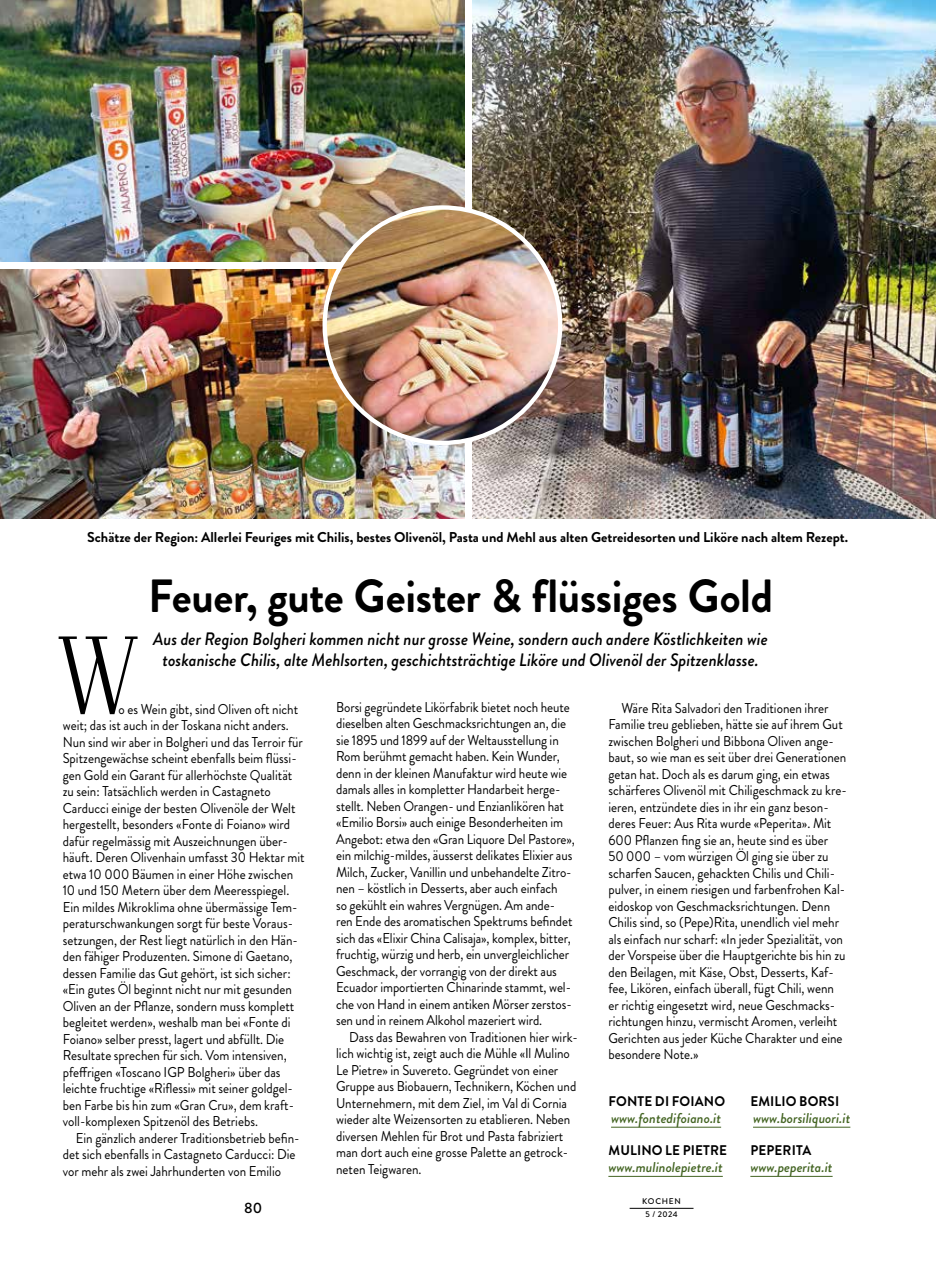
<style>
.page{position:relative;width:936px;height:1263px;background:#fff}
.page>*{position:absolute;margin:0;border:0;box-sizing:border-box;transform-origin:0 0}
.t1{font:300 112.35px "Fenice Pro ITC";color:#000;scale:.92 1}
.t2{font:700 46.5px "Brandon Grotesque";letter-spacing:-.01em;color:#000;scale:.96 1}
.t3{font:italic 500 18px/21px "Brandon Grotesque";color:#000;text-align:center;scale:.95 1}
.t4{font:500 15px "Brandon Grotesque";color:#000}
.t5{font:14.25px/16.5px "Brandon Grotesque";color:#000;scale:.92 1}
.t6{font:700 14.25px "Brandon Grotesque";color:#000}
.t7{font:italic 500 14.25px "Brandon Grotesque";color:#436422}
.t8{font:700 13.95px "Brandon Grotesque";letter-spacing:.01em;color:#000;scale:.96 1}
.t9{font:500 8.25px/13.5px "Brandon Grotesque";letter-spacing:.07em;color:#000;text-align:center}
</style>
<div class="page">
<img style="left:472px;top:0;width:463px;height:518px">
<img style="left:0;top:270px;width:464px;height:248px">
<img style="left:0;top:0;width:464px;height:261px">
<hr style="left:935px;top:725px;width:1px;height:538px;background:#dadada">
<img style="left:325px;top:207px;width:235px;height:236px;border-radius:118px">
<hr style="left:611px;top:1127px;width:110px;height:1px;background:#436422">
<hr style="left:608px;top:1176px;width:114px;height:1px;background:#436422">
<hr style="left:753px;top:1127px;width:97px;height:1px;background:#436422">
<hr style="left:750px;top:1176px;width:82px;height:1px;background:#436422">
<hr style="left:629px;top:1208px;width:64px;height:1px;background:#000">
<p class="t6" style="left:87px;top:527px;width:762px">Schätze der Region: Allerlei Feuriges mit Chilis, bestes Olivenöl, Pasta und Mehl aus alten Getreidesorten und Liköre nach altem Rezept.</p>
<h2 class="t2" style="left:148px;top:564px;width:652px">Feuer, gute Geister &amp; flüssiges Gold</h2>
<p class="t3" style="left:153px;top:629px;width:648px">Aus der Region Bolgheri kommen nicht nur grosse Weine, sondern auch andere Köstlichkeiten wie toskanische Chilis, alte Mehlsorten, geschichtsträchtige Liköre und Olivenöl der Spitzenklasse.</p>
<p class="t5" style="left:608px;top:700px;width:261px;text-indent:13px">Wäre Rita Salvadori den Traditionen ihrer Familie treu geblieben, hätte sie auf ihrem Gut zwischen Bolgheri und Bibbona Oliven ange&shy;baut, so wie man es seit über drei Generationen getan hat. Doch als es darum ging, ein etwas schärferes Olivenöl mit Chiligeschmack zu kre&shy;ieren, entzündete dies in ihr ein ganz beson&shy;deres Feuer: Aus Rita wurde «Peperita». Mit 600 Pflanzen fing sie an, heute sind es über 50 000 – vom würzigen Öl ging sie über zu scharfen Saucen, gehackten Chilis und Chili&shy;pulver, in einem riesigen und farbenfrohen Kal&shy;eidoskop von Geschmacksrichtungen. Denn Chilis sind, so (Pepe)Rita, unendlich viel mehr als einfach nur scharf: «In jeder Spezialität, von der Vorspeise über die Hauptgerichte bis hin zu den Beilagen, mit Käse, Obst, Desserts, Kaf&shy;fee, Likören, einfach überall, fügt Chili, wenn er richtig eingesetzt wird, neue Geschmacks&shy;richtungen hinzu, vermischt Aromen, verleiht Gerichten aus jeder Küche Charakter und eine besondere Note.»</p>
<p class="t8" style="left:608px;top:1092px;width:123px">FONTE DI FOIANO</p>
<p class="t7" style="left:611px;top:1108px;width:111px">www.fontedifoiano.it</p>
<p class="t8" style="left:608px;top:1141px;width:125px">MULINO LE PIETRE</p>
<p class="t7" style="left:608px;top:1157px;width:116px">www.mulinolepietre.it</p>
<h1 class="t1" style="left:57px;top:608px;width:89px">W</h1>
<p class="t5" style="left:336px;top:699px;width:261px">Borsi gegründete Likörfabrik bietet noch heute dieselben alten Geschmacksrichtungen an, die sie 1895 und 1899 auf der Weltausstellung in Rom berühmt gemacht haben. Kein Wunder, denn in der kleinen Manufaktur wird heute wie damals alles in kompletter Handarbeit herge&shy;stellt. Neben Orangen- und Enzianlikören hat «Emilio Borsi» auch einige Besonderheiten im Angebot: etwa den «Gran Liquore Del Pastore», ein milchig-mildes, äusserst delikates Elixier aus Milch, Zucker, Vanillin und unbehandelte Zitro&shy;nen – köstlich in Desserts, aber auch einfach<br>so gekühlt ein wahres Vergnügen. Am ande&shy;ren Ende des aromatischen Spektrums befindet sich das «Elixir China Calisaja», komplex, bitter, fruchtig, würzig und herb, ein unvergleichlicher Geschmack, der vorrangig von der direkt aus Ecuador importierten Chinarinde stammt, wel&shy;che von Hand in einem antiken Mörser zerstos&shy;sen und in reinem Alkohol mazeriert wird.</p>
<p class="t5" style="left:336px;top:1029px;width:264px;text-indent:13px">Dass das Bewahren von Traditionen hier wirk&shy;lich wichtig ist, zeigt auch die Mühle «Il Mulino Le Pietre» in Suvereto. Gegründet von einer Gruppe aus Biobauern, Technikern, Köchen und Unternehmern, mit dem Ziel, im Val di Cornia wieder alte Weizensorten zu etablieren. Neben diversen Mehlen für Brot und Pasta fabriziert man dort auch eine grosse Palette an getrock&shy;neten Teigwaren.</p>
<p class="t5" style="left:63px;top:700px;width:264px;text-indent:56px">o es Wein gibt, sind Oliven oft nicht weit; das ist auch in der Toskana nicht anders.<br>Nun sind wir aber in Bolgheri und das Terroir für Spitzengewächse scheint ebenfalls beim flüssi&shy;gen Gold ein Garant für allerhöchste Qualität zu sein: Tatsächlich werden in Castagneto Carducci einige der besten Olivenöle der Welt hergestellt, besonders «Fonte di Foiano» wird dafür regelmässig mit Auszeichnungen über&shy;häuft. Deren Olivenhain umfasst 30 Hektar mit etwa 10 000 Bäumen in einer Höhe zwischen 10 und 150 Metern über dem Meeresspiegel.<br>Ein mildes Mikroklima ohne übermässige Tem&shy;peraturschwankungen sorgt für beste Voraus&shy;setzungen, der Rest liegt natürlich in den Hän&shy;den fähiger Produzenten. Simone di Gaetano, dessen Familie das Gut gehört, ist sich sicher: «Ein gutes Öl beginnt nicht nur mit gesunden Oliven an der Pflanze, sondern muss komplett begleitet werden», weshalb man bei «Fonte di Foiano» selber presst, lagert und abfüllt. Die Resultate sprechen für sich. Vom intensiven, pfeffrigen «Toscano IGP Bolgheri» über das leichte fruchtige «Riflessi» mit seiner goldgel&shy;ben Farbe bis hin zum «Gran Cru», dem kraft&shy;voll-komplexen Spitzenöl des Betriebs.</p>
<p class="t5" style="left:63px;top:1129px;width:259px;text-indent:13px">Ein gänzlich anderer Traditionsbetrieb befin&shy;det sich ebenfalls in Castagneto Carducci: Die vor mehr als zwei Jahrhunderten von Emilio</p>
<p class="t8" style="left:750px;top:1092px;width:94px">EMILIO BORSI</p>
<p class="t7" style="left:753px;top:1108px;width:99px">www.borsiliquori.it</p>
<p class="t8" style="left:750px;top:1141px;width:65px">PEPERITA</p>
<p class="t7" style="left:750px;top:1157px;width:84px">www.peperita.it</p>
<p class="t4" style="left:244px;top:1197px;width:20px">80</p>
<p class="t9" style="left:642px;top:1194px;width:40px">KOCHEN<br>5 / 2024</p>
</div>
